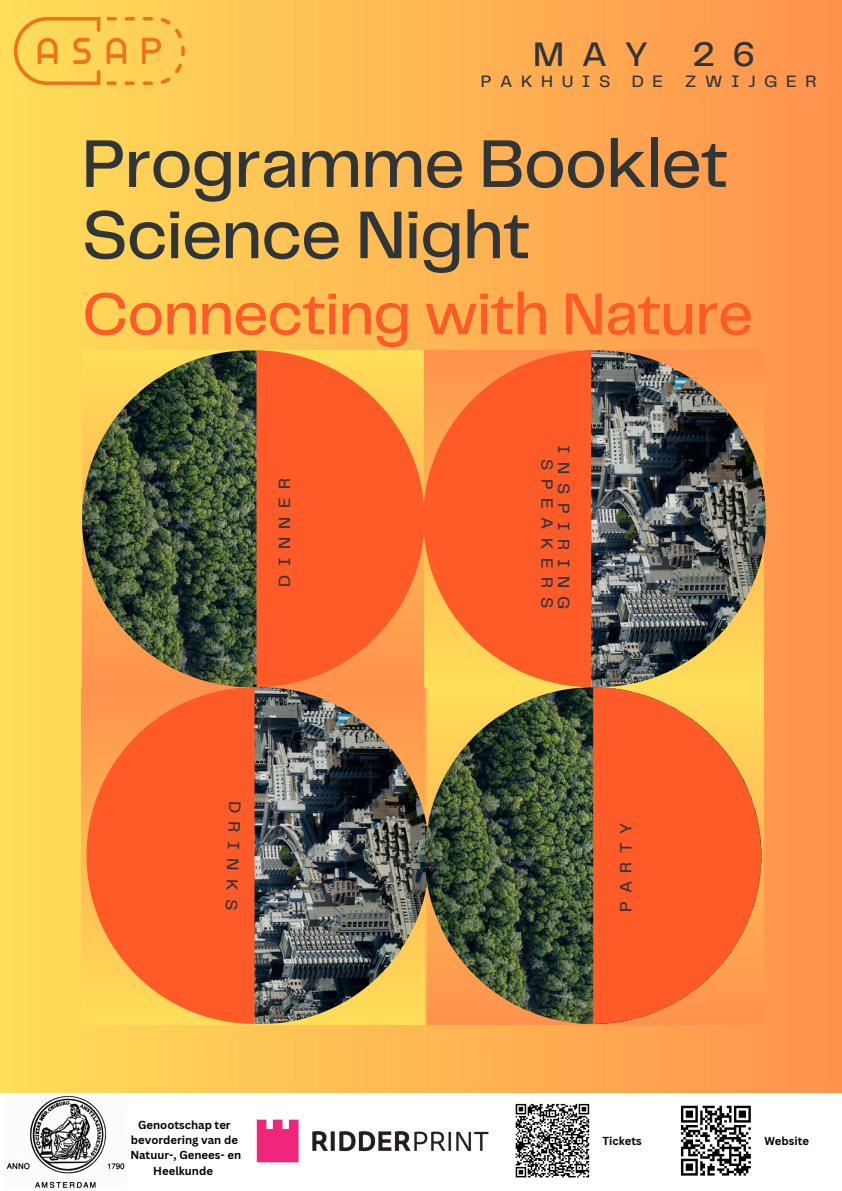
<style>
.page{position:relative;width:842px;height:1191px;background:#fff}
.page>*{position:absolute;margin:0;border:0;box-sizing:border-box;transform-origin:0 0}
.t1{font:500 70px "Telegraf";letter-spacing:-.02em;color:#303538}
.t2{font:500 60.9px "Telegraf";letter-spacing:-.02em;color:#fe5b29}
.t3{font:500 35.3px "Telegraf";color:#303538}
.t4{font:500 17.1px "Telegraf";letter-spacing:.5em;color:#303538}
.t5{font:500 17px "Telegraf";letter-spacing:.5em;color:#303538}
.t6{font:700 11.3px/15.4px "Canva Sans";color:#000;text-align:center}
</style>
<div class="page">
<div style="left:0;top:0;width:842px;height:1190px;background:linear-gradient(to right,#ffde59,#ff924d)"></div>
<svg style="left:82px;top:350px;width:156px;height:337px;background:#fdb752"></svg>
<svg style="left:274px;top:687px;width:150px;height:336px;background:#fbb452"></svg>
<svg style="left:610px;top:350px;width:153px;height:337px;background:#fdb652"></svg>
<svg style="left:430px;top:687px;width:150px;height:336px;background:#fcb752"></svg>
<img style="left:82px;top:350px;width:337px;height:337px;border-radius:50%">
<img style="left:93px;top:687px;width:336px;height:336px;border-radius:50%">
<img style="left:429px;top:350px;width:337px;height:337px;border-radius:50%">
<img style="left:425px;top:687px;width:336px;height:336px;border-radius:50%">
<svg style="left:257px;top:350px;width:166px;height:337px;background:#fe6e31"></svg>
<svg style="left:87px;top:687px;width:168px;height:336px;background:#fe7133"></svg>
<svg style="left:423px;top:350px;width:168px;height:337px;background:#fe7233"></svg>
<svg style="left:593px;top:687px;width:168px;height:336px;background:#fa6b30"></svg>
<div style="left:0;top:1093px;width:842px;height:97px;background:#fff"></div>
<img style="left:256px;top:1119px;width:232px;height:42px">
<img style="left:6px;top:1095px;width:119px;height:92px">
<div style="left:513px;top:1100px;width:79px;height:80px;background:linear-gradient(to right,#fff,#fff)"></div>
<svg style="left:514px;top:1102px;width:77px;height:75px"></svg>
<svg style="left:680px;top:1105px;width:71px;height:71px"></svg>
<img style="left:14px;top:18px;width:171px;height:66px">
<p class="t3" style="left:533px;top:39px;width:224px">MAY 26</p>
<p class="t4" style="left:481px;top:74px;width:337px">PAKHUIS DE ZWIJGER</p>
<p class="t1" style="left:82px;top:134px;width:648px">Programme Booklet</p>
<p class="t1" style="left:82px;top:205px;width:450px">Science Night</p>
<p class="t2" style="left:82px;top:288px;width:673px">Connecting with Nature</p>
<p class="t5" style="left:277px;top:587px;width:111px;rotate:-90deg">DINNER</p>
<p class="t5" style="left:242px;top:801px;width:111px;rotate:92deg">DRINKS</p>
<p class="t6" style="left:131px;top:1116px;width:109px">Genootschap ter bevordering van de</p>
<p class="t6" style="left:130px;top:1147px;width:112px">Natuur-, Genees- en<br>Heelkunde</p>
<p class="t5" style="left:571px;top:445px;width:166px;rotate:90deg">INSPIRING</p>
<p class="t5" style="left:554px;top:459px;width:150px;rotate:90deg">SPEAKERS</p>
<p class="t5" style="left:618px;top:912px;width:91px;rotate:-90deg">PARTY</p>
<p class="t6" style="left:602px;top:1132px;width:41px">Tickets</p>
<p class="t6" style="left:764px;top:1132px;width:46px">Website</p>
</div>
